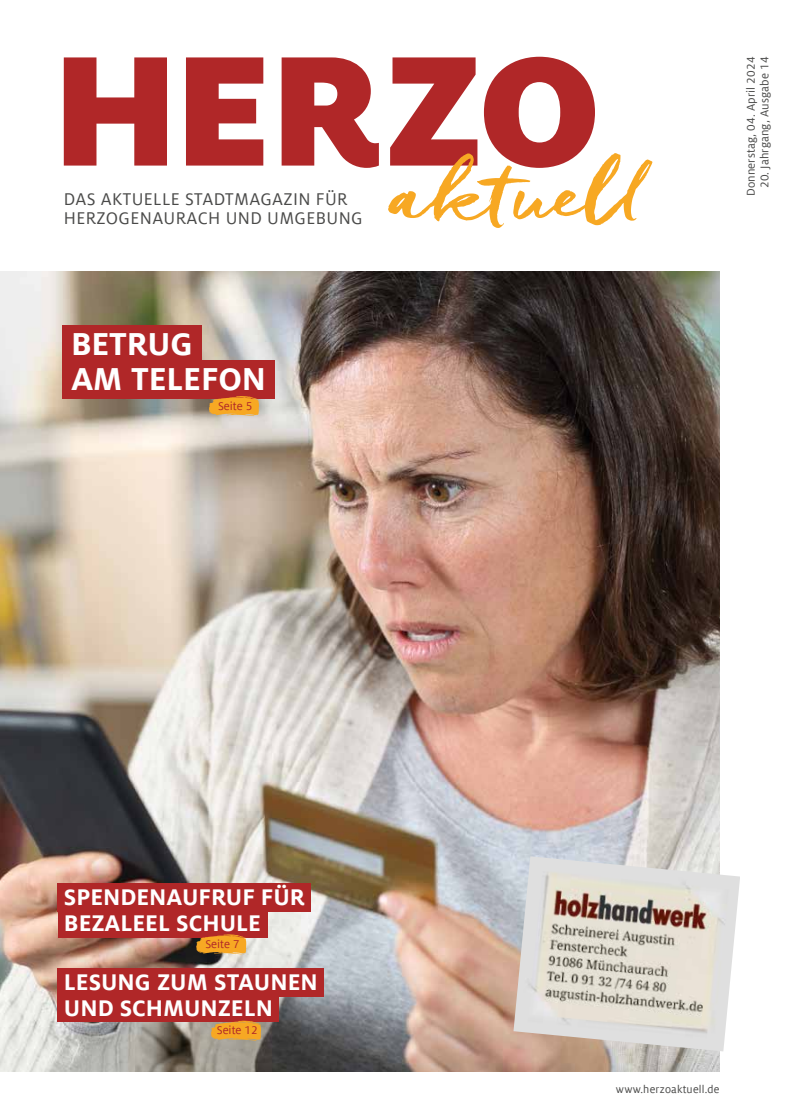
<style>
.page{position:relative;width:794px;height:1117px;background:#fff}
.page>*{position:absolute;margin:0;border:0;box-sizing:border-box;transform-origin:0 0}
.t1{font:700 35px/35.4px "Milo Offc";color:#fff}
.t2{font:700 25px/25.6px "Milo Offc";color:#fff}
.t3{font:18.75px/18.8px "Milo Offc";letter-spacing:.02em;color:#4a4a49}
.t4{font:12.5px "Milo Offc";letter-spacing:.01em;color:#4a4a49}
.t5{font:12.5px "Milo Offc";color:#b02728}
.t6{font:11.88px "Milo Offc";letter-spacing:.02em;color:#4a4a49}
</style>
<div class="page">
<img style="left:0;top:271px;width:719px;height:800px">
<svg style="left:64px;top:57px;width:531px;height:111px;fill:#b02728"></svg>
<svg style="left:388px;top:153px;width:264px;height:75px"></svg>
<div style="left:58px;top:883px;width:253px;height:28px;background:#b02728"></div>
<div style="left:58px;top:909px;width:209px;height:28px;background:#b02728"></div>
<svg style="left:196px;top:934px;width:51px;height:20px"></svg>
<div style="left:58px;top:968px;width:266px;height:28px;background:#b02728"></div>
<div style="left:58px;top:993px;width:221px;height:28px;background:#b02728"></div>
<svg style="left:211px;top:1020px;width:51px;height:20px"></svg>
<div style="left:62px;top:325px;width:139px;height:38px;background:#b02728"></div>
<div style="left:62px;top:360px;width:212px;height:39px;background:#b02728"></div>
<svg style="left:209px;top:396px;width:51px;height:20px"></svg>
<img style="left:513px;top:856px;width:227px;height:195px">
<p class="t3" style="left:64px;top:190px;width:300px">DAS AKTUELLE STADTMAGAZIN FÜR<br>HERZOGENAURACH UND UMGEBUNG</p>
<h1 class="t1" style="left:71px;top:326px;width:196px">BETRUG<br>AM TELEFON</h1>
<p class="t5" style="left:218px;top:399px;width:36px">Seite 5</p>
<p class="t2" style="left:64px;top:884px;width:242px">SPENDENAUFRUF FÜR<br>BEZALEEL SCHULE</p>
<p class="t5" style="left:205px;top:937px;width:36px">Seite 7</p>
<p class="t2" style="left:64px;top:969px;width:255px">LESUNG ZUM STAUNEN<br>UND SCHMUNZELN</p>
<p class="t5" style="left:217px;top:1023px;width:43px">Seite 12</p>
<p class="t4" style="left:744px;top:196px;width:141px;rotate:-90deg">Donnerstag, 04. April 2024</p>
<p class="t4" style="left:758px;top:188px;width:133px;rotate:-90deg">20. Jahrgang, Ausgabe 14</p>
<p class="t6" style="left:616px;top:1082px;width:105px">www.herzoaktuell.de</p>
</div>
